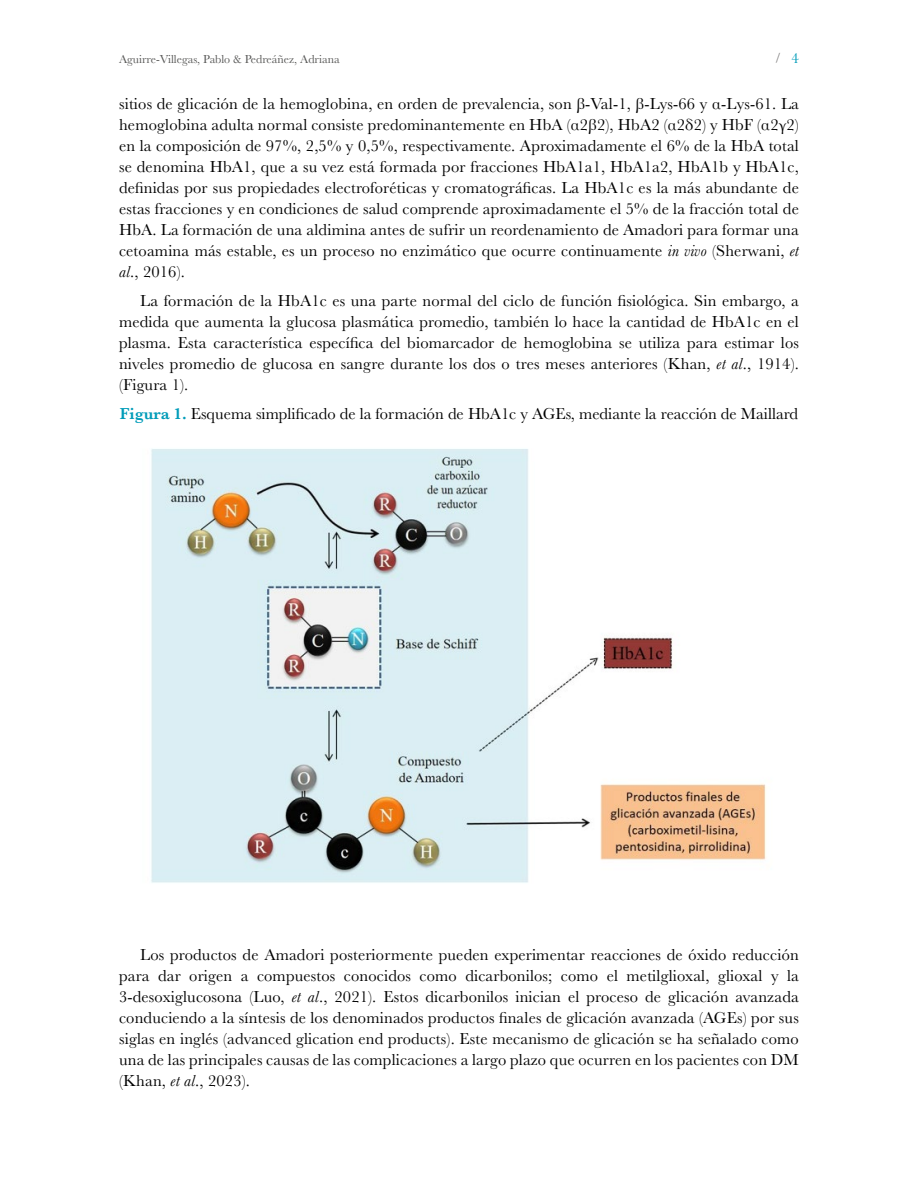
<style>
.page{position:relative;width:918px;height:1188px;background:#fff}
.page>*{position:absolute;margin:0;border:0;box-sizing:border-box;transform-origin:0 0}
.t1{font:16.5px/21px "Baskerville";letter-spacing:.01em;color:#000;text-align:justify}
.t2{font:15px "Baskerville";color:#009cb9}
.t3{font:12px "Baskerville";color:#575756}
.s1{font-style:italic}
.s2{font-weight:600;color:#009cb9}
</style>
<div class="page">
<svg style="left:776px;top:53px;width:4px;height:10px"></svg>
<img style="left:151px;top:449px;width:616px;height:434px">
<p class="t3" style="left:119px;top:52px;width:222px">Aguirre-Villegas, Pablo &amp; Pedreáñez, Adriana</p>
<p class="t2" style="left:791px;top:49px;width:9px">4</p>
<p class="t1" style="left:119px;top:93px;width:681px">sitios de glicación de la hemoglobina, en orden de prevalencia, son β-Val-1, β-Lys-66 y α-Lys-61. La hemoglobina adulta normal consiste predominantemente en HbA (α2β2), HbA2 (α2δ2) y HbF (α2γ2) en la composición de 97%, 2,5% y 0,5%, respectivamente. Aproximadamente el 6% de la HbA total se denomina HbA1, que a su vez está formada por fracciones HbA1a1, HbA1a2, HbA1b y HbA1c, definidas por sus propiedades electroforéticas y cromatográficas. La HbA1c es la más abundante de estas fracciones y en condiciones de salud comprende aproximadamente el 5% de la fracción total de HbA. La formación de una aldimina antes de sufrir un reordenamiento de Amadori para formar una cetoamina más estable, es un proceso no enzimático que ocurre continuamente <span class="s1">in vivo</span> (Sherwani, <span class="s1">et al</span>., 2016).</p>
<p class="t1" style="left:119px;top:291px;width:681px;text-indent:21px">La formación de la HbA1c es una parte normal del ciclo de función fisiológica. Sin embargo, a medida que aumenta la glucosa plasmática promedio, también lo hace la cantidad de HbA1c en el plasma. Esta característica específica del biomarcador de hemoglobina se utiliza para estimar los niveles promedio de glucosa en sangre durante los dos o tres meses anteriores (Khan, <span class="s1">et al</span>., 1914). (Figura 1).</p>
<p class="t1" style="left:120px;top:403px;width:680px"><span class="s2">Figura 1.</span> Esquema simplificado de la formación de HbA1c y AGEs, mediante la reacción de Maillard</p>
<p class="t1" style="left:119px;top:944px;width:681px;text-indent:21px">Los productos de Amadori posteriormente pueden experimentar reacciones de óxido reducción para dar origen a compuestos conocidos como dicarbonilos; como el metilglioxal, glioxal y la 3-desoxiglucosona (Luo, <span class="s1">et al</span>., 2021). Estos dicarbonilos inician el proceso de glicación avanzada conduciendo a la síntesis de los denominados productos finales de glicación avanzada (AGEs) por sus siglas en inglés (advanced glication end products). Este mecanismo de glicación se ha señalado como una de las principales causas de las complicaciones a largo plazo que ocurren en los pacientes con DM (Khan, <span class="s1">et al</span>., 2023).</p>
</div>
